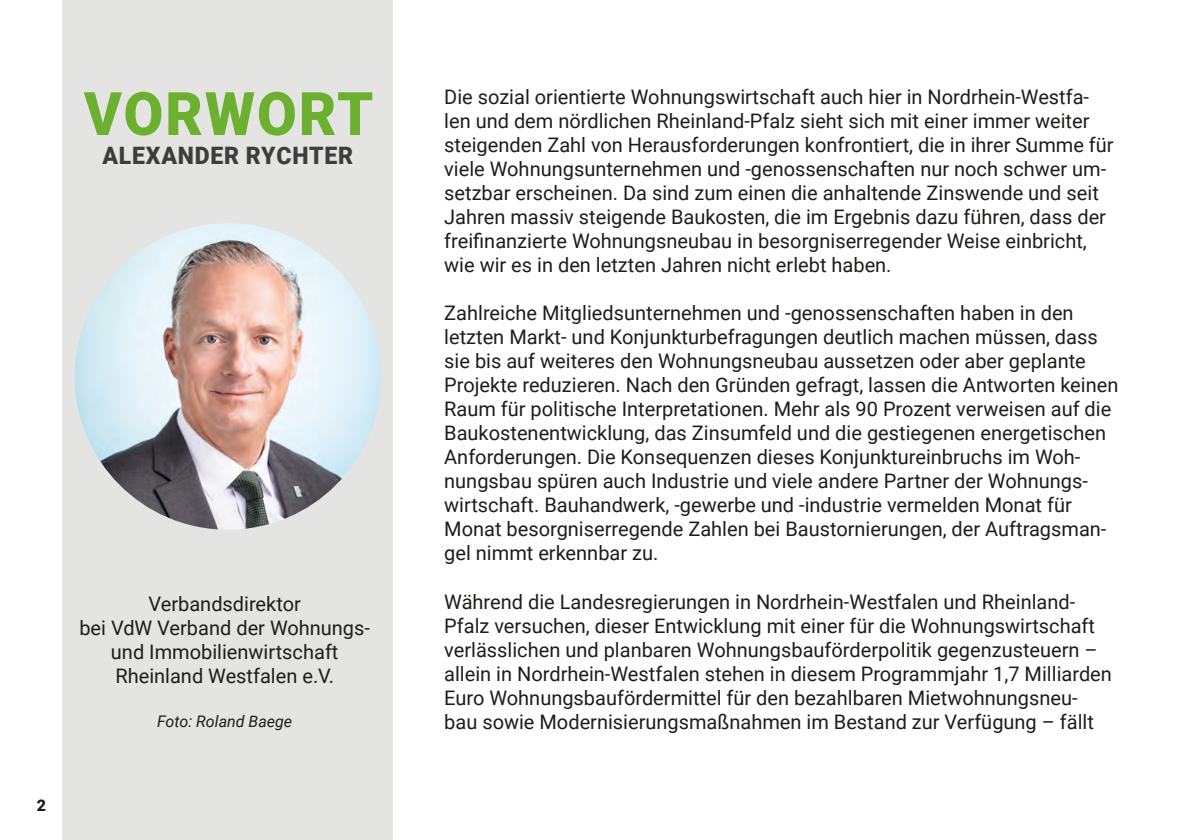
<style>
.page{position:relative;width:1191px;height:840px;background:#fff}
.page>*{position:absolute;margin:0;border:0;box-sizing:border-box;transform-origin:0 0}
.t1{font:900 60px "Roboto";letter-spacing:.035em;color:#6bb02e;scale:.96 1}
.t2{font:900 24px "Roboto";letter-spacing:.035em;color:#3d3d3c;scale:.96 1}
.t3{font:20px/24px "Roboto";color:#1d1d1b}
.t4{font:italic 16px "Roboto";color:#1d1d1b}
.t5{font:900 16px "Roboto";color:#1d1d1b}
</style>
<div class="page">
<div style="left:62px;top:0;width:331px;height:839px;background:#e4e4e3"></div>
<img style="left:75px;top:223px;width:306px;height:306px;border-radius:153px">
<p class="t1" style="left:84px;top:72px;width:303px">VORWORT</p>
<p class="t2" style="left:102px;top:138px;width:263px">ALEXANDER RYCHTER</p>
<p class="t5" style="left:37px;top:794px;width:11px">2</p>
<p class="t3" style="left:148px;top:591px;width:154px">Verbandsdirektor</p>
<p class="t3" style="left:79px;top:615px;width:292px;text-align:center">bei VdW Verband der Wohnungs&shy;und Immobilienwirtschaft</p>
<p class="t3" style="left:115px;top:663px;width:220px">Rheinland Westfalen e.V.</p>
<p class="t4" style="left:157px;top:709px;width:137px">Foto: Roland Baege</p>
<p class="t3" style="left:444px;top:84px;width:671px">Die sozial orientierte Wohnungswirtschaft auch hier in Nordrhein-Westfa&shy;len und dem nördlichen Rheinland-Pfalz sieht sich mit einer immer weiter steigenden Zahl von Herausforderungen konfrontiert, die in ihrer Summe für viele Wohnungsunternehmen und -genossenschaften nur noch schwer um&shy;setzbar erscheinen. Da sind zum einen die anhaltende Zinswende und seit Jahren massiv steigende Baukosten, die im Ergebnis dazu führen, dass der freifinanzierte Wohnungsneubau in besorgniserregender Weise einbricht, wie wir es in den letzten Jahren nicht erlebt haben.</p>
<p class="t3" style="left:444px;top:300px;width:675px">Zahlreiche Mitgliedsunternehmen und -genossenschaften haben in den letzten Markt- und Konjunkturbefragungen deutlich machen müssen, dass sie bis auf weiteres den Wohnungsneubau aussetzen oder aber geplante Projekte reduzieren. Nach den Gründen gefragt, lassen die Antworten keinen Raum für politische Interpretationen. Mehr als 90 Prozent verweisen auf die Baukostenentwicklung, das Zinsumfeld und die gestiegenen energetischen Anforderungen. Die Konsequenzen dieses Konjunktureinbruchs im Woh&shy;nungsbau spüren auch Industrie und viele andere Partner der Wohnungs&shy;wirtschaft. Bauhandwerk, -gewerbe und -industrie vermelden Monat für Monat besorgniserregende Zahlen bei Baustornierungen, der Auftragsman&shy;gel nimmt erkennbar zu.</p>
<p class="t3" style="left:444px;top:588px;width:669px">Während die Landesregierungen in Nordrhein-Westfalen und Rheinland-Pfalz versuchen, dieser Entwicklung mit einer für die Wohnungswirtschaft verlässlichen und planbaren Wohnungsbauförderpolitik gegenzusteuern – allein in Nordrhein-Westfalen stehen in diesem Programmjahr 1,7 Milliarden Euro Wohnungsbaufördermittel für den bezahlbaren Mietwohnungsneu&shy;bau sowie Modernisierungsmaßnahmen im Bestand zur Verfügung – fällt</p>
</div>
